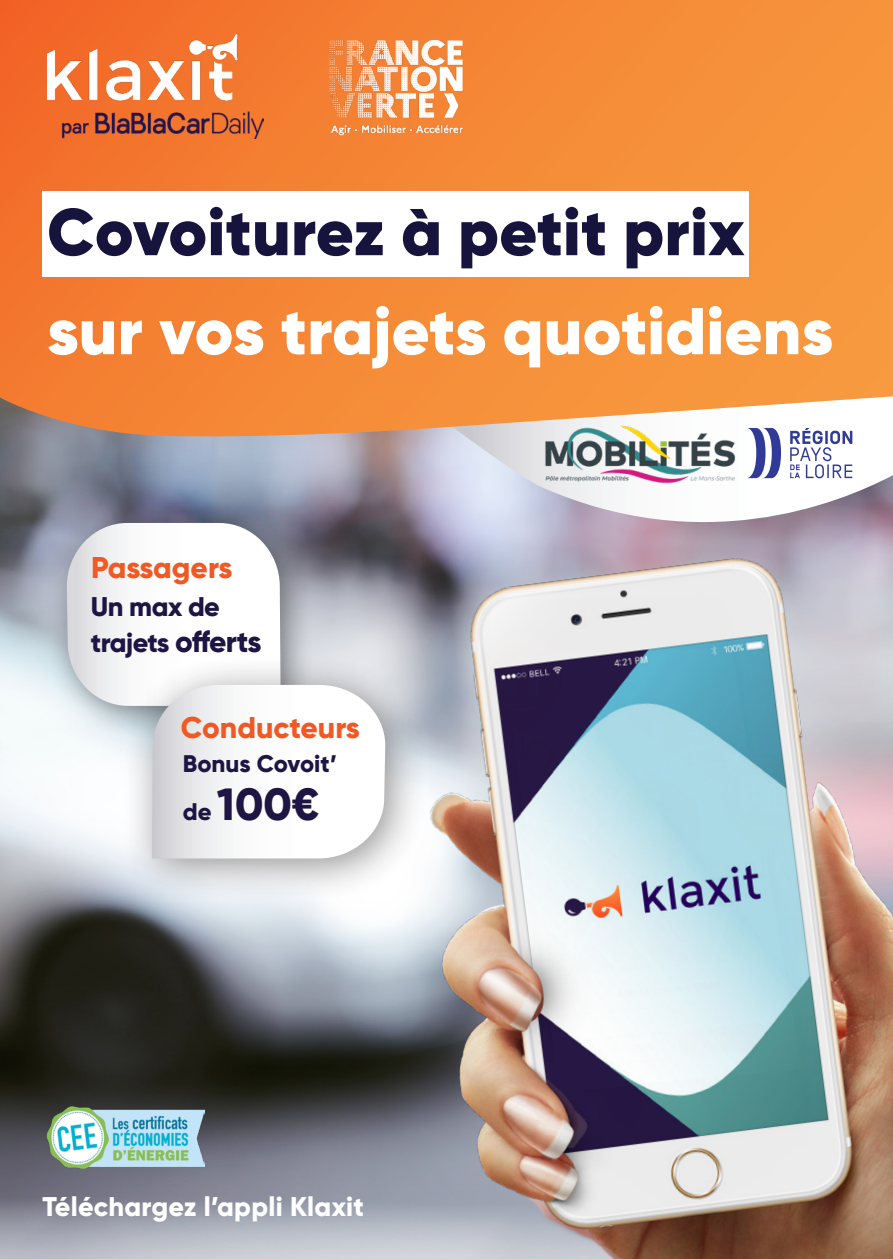
<style>
.page{position:relative;width:893px;height:1259px;background:#fff}
.page>*{position:absolute;margin:0;border:0;box-sizing:border-box;transform-origin:0 0}
.t1{font:900 66px "Gilroy";letter-spacing:.01em;color:#fff}
.t2{font:900 66px "Gilroy";letter-spacing:.01em;color:#16133d}
.t3{font:800 45px "Gilroy";color:#1e1543}
.t4{font:800 30px "Gilroy";letter-spacing:-.005em;color:#f15924}
.t5{font:800 27px "Gilroy";letter-spacing:.01em;color:#fff}
.t6{font:800 27px "Gilroy";letter-spacing:-.02em;color:#1e1543}
.t7{font:800 24px "Gilroy";color:#1e1543}
.s1{font-size:30px}
.s2{font-size:24px}
</style>
<div class="page">
<img style="left:0;top:439px;width:419px;height:820px">
<svg style="left:419px;top:439px;width:474px;height:95px"></svg>
<svg style="left:0;top:0;width:893px;height:439px;background:#f38c3d"></svg>
<img style="left:44px;top:1106px;width:160px;height:62px">
<img style="left:385px;top:534px;width:508px;height:725px">
<img style="left:47px;top:35px;width:217px;height:103px">
<img style="left:306px;top:17px;width:180px;height:139px">
<div style="left:44px;top:500px;width:271px;height:240px;background:#231f20;opacity:.49"></div>
<div style="left:121px;top:654px;width:307px;height:248px;background:#231f20;opacity:.49"></div>
<svg style="left:67px;top:523px;width:318px;height:335px"></svg>
<img style="left:543px;top:421px;width:194px;height:65px">
<div style="left:43px;top:191px;width:706px;height:85px;background:#fff"></div>
<svg style="left:747px;top:428px;width:34px;height:50px"></svg>
<svg style="left:790px;top:428px;width:62px;height:50px"></svg>
<p class="t2" style="left:47px;top:190px;width:699px">Covoiturez à petit prix</p>
<p class="t1" style="left:47px;top:289px;width:787px">sur vos trajets quotidiens</p>
<p class="t4" style="left:91px;top:548px;width:143px">Passagers</p>
<p class="t6" style="left:91px;top:589px;width:131px">Un max de</p>
<p class="t6" style="left:91px;top:625px;width:172px">trajets <span class="s1">offerts</span></p>
<p class="t4" style="left:181px;top:708px;width:181px">Conducteurs</p>
<p class="t7" style="left:183px;top:748px;width:156px">Bonus Covoit’</p>
<p class="t3" style="left:183px;top:776px;width:138px"><span class="s2">de</span> 100€</p>
<p class="t5" style="left:43px;top:1189px;width:323px">Téléchargez l’appli Klaxit</p>
</div>
